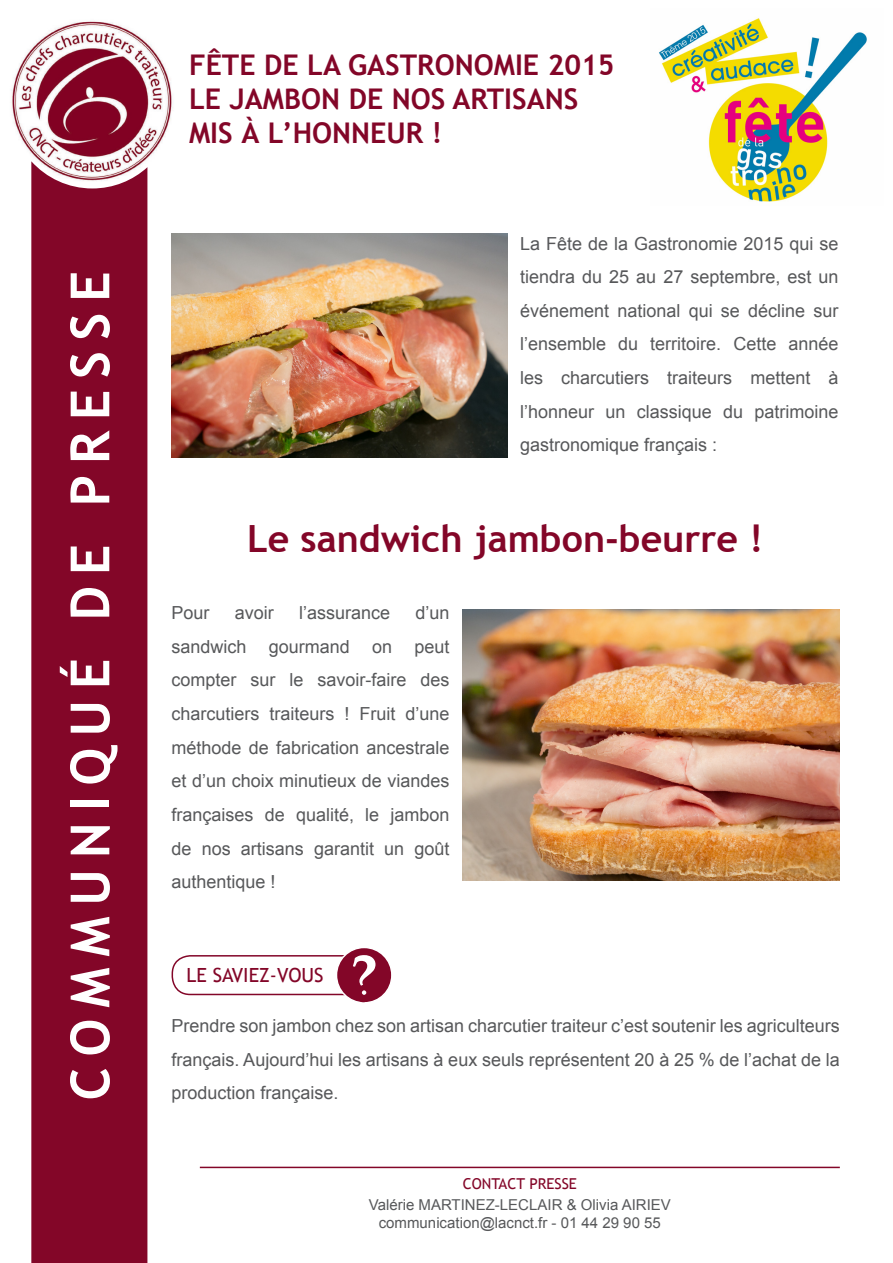
<style>
.page{position:relative;width:893px;height:1263px;background:#fff}
.page>*{position:absolute;margin:0;border:0;box-sizing:border-box;transform-origin:0 0}
.t1{font:700 61.2px "Book Antiqua";color:#fff}
.t2{font:700 54px "Trebuchet MS";letter-spacing:.2em;color:#fff}
.t3{font:700 37.5px "Trebuchet MS";color:#830628}
.t4{font:700 28.5px "Trebuchet MS";color:#830628}
.t5{font:19.5px "Trebuchet MS";color:#830628}
.t6{font:18px/33.6px "Arial";color:#57585a;text-align:justify}
.t7{font:15px "Arial";color:#57585a}
.t8{font:15px "Trebuchet MS";color:#830628}
</style>
<div class="page">
<img style="left:11px;top:21px;width:162px;height:182px">
<div style="left:31px;top:161px;width:116px;height:1102px;background:#830628"></div>
<hr style="left:200px;top:1167px;width:640px;height:1px;background:#830628">
<img style="left:659px;top:18px;width:208px;height:184px">
<img style="left:172px;top:233px;width:335px;height:224px">
<img style="left:462px;top:609px;width:378px;height:271px">
<div style="left:172px;top:955px;width:197px;height:40px;border:2px solid #830628;border-radius:18px"></div>
<div style="left:336px;top:947px;width:56px;height:56px;background:#830628;border-radius:50%"></div>
<div style="left:336px;top:947px;width:57px;height:56px;border:2px solid #fff;border-radius:50%"></div>
<div style="left:356px;top:986px;width:14px;height:16px;background:#830628;border-radius:50%"></div>
<svg style="left:362px;top:990px;width:4px;height:5px"></svg>
<p class="t2" style="left:56px;top:1100px;width:831px;rotate:-90deg">COMMUNIQUÉ DE PRESSE</p>
<p class="t4" style="left:189px;top:47px;width:427px">FÊTE DE LA GASTRONOMIE 2015</p>
<p class="t4" style="left:189px;top:81px;width:391px">LE JAMBON DE NOS ARTISANS</p>
<p class="t4" style="left:189px;top:115px;width:255px">MIS À L’HONNEUR !</p>
<p class="t6" style="left:520px;top:227px;width:320px">La Fête de la Gastronomie 2015 qui se tiendra du 25 au 27 septembre, est un événement national qui se décline sur l’ensemble du territoire. Cette année les charcutiers traiteurs mettent à l’honneur un classique du patrimoine gastronomique français :</p>
<p class="t3" style="left:247px;top:515px;width:518px">Le sandwich jambon-beurre !</p>
<p class="t6" style="left:172px;top:596px;width:279px;text-indent:244px">d’un sandwich gourmand on peut compter sur le savoir-faire des charcutiers traiteurs ! Fruit d’une méthode de fabrication ancestrale et d’un choix minutieux de viandes françaises de qualité, le jambon de nos artisans garantit un goût authentique !</p>
<p class="t6" style="left:172px;top:596px;width:40px">Pour</p>
<p class="t6" style="left:235px;top:596px;width:41px">avoir</p>
<p class="t6" style="left:299px;top:596px;width:93px">l’assurance</p>
<p class="t5" style="left:186px;top:964px;width:139px">LE SAVIEZ-VOUS</p>
<p class="t1" style="left:351px;top:935px;width:29px">?</p>
<p class="t6" style="left:172px;top:1009px;width:670px">Prendre son jambon chez son artisan charcutier traiteur c’est soutenir les agriculteurs français. Aujourd’hui les artisans à eux seuls représentent 20 à 25 % de l’achat de la production française.</p>
<p class="t8" style="left:463px;top:1175px;width:116px">CONTACT PRESSE</p>
<p class="t7" style="left:369px;top:1195px;width:304px">Valérie MARTINEZ-LECLAIR &amp; Olivia AIRIEV</p>
<p class="t7" style="left:379px;top:1213px;width:284px">communication@lacnct.fr - 01 44 29 90 55</p>
</div>
